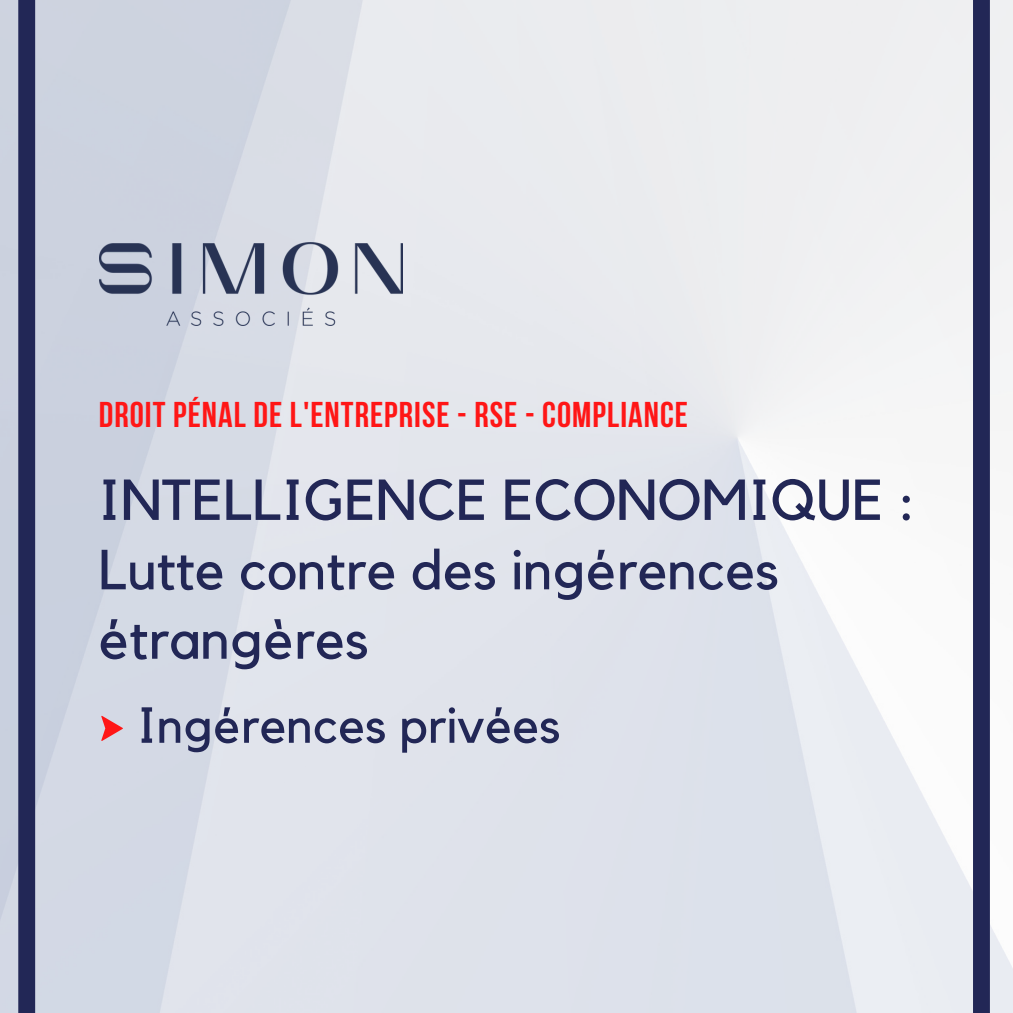
<style>
.page{position:relative;width:1013px;height:1013px;background:#fff}
.page>*{position:absolute;margin:0;border:0;box-sizing:border-box;transform-origin:0 0}
.t1{font:57px "Kollektif";color:#222756}
.t2{font:55.75px/69.4px "Kollektif";color:#222756}
.t3{font:50px "Kollektif";color:#222756}
.t4{font:700 35.62px "Bebas Neue";letter-spacing:.03em;color:#ff1616}
</style>
<div class="page">
<img style="left:0;top:0;width:1012px;height:1012px">
<div style="left:973px;top:0;width:16px;height:1012px;background:#222756"></div>
<div style="left:18px;top:0;width:17px;height:1012px;background:#222756"></div>
<img style="left:99px;top:243px;width:303px;height:82px">
<svg style="left:101px;top:715px;width:22px;height:26px"></svg>
<p class="t4" style="left:99px;top:400px;width:590px">DROIT PÉNAL DE L'ENTREPRISE - RSE - COMPLIANCE</p>
<h1 class="t1" style="left:98px;top:474px;width:818px">INTELLIGENCE ECONOMIQUE :</h1>
<h2 class="t2" style="left:98px;top:537px;width:682px">Lutte contre des ingérences étrangères</h2>
<h3 class="t3" style="left:137px;top:702px;width:425px">Ingérences privées</h3>
</div>
